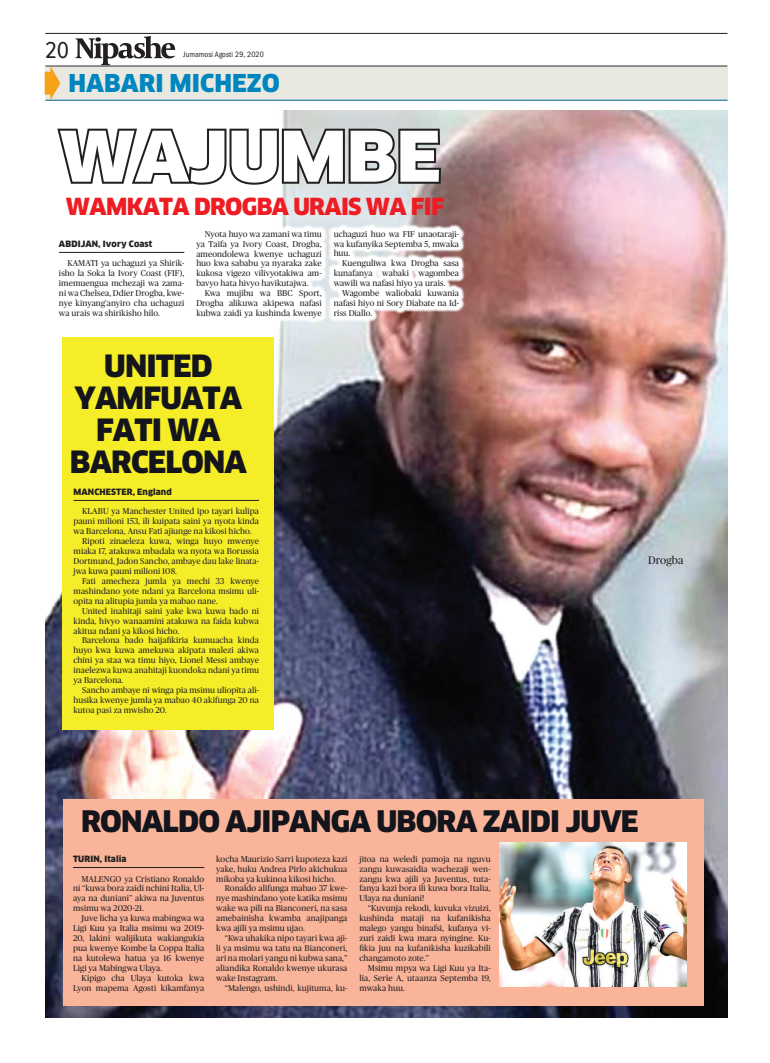
<style>
.page{position:relative;width:770px;height:1063px;background:#fff}
.page>*{position:absolute;margin:0;border:0;box-sizing:border-box;transform-origin:0 0}
.t1{font:900 68px "Clan OSF";color:#fff;scale:1.06 1}
.t2{font:900 30px/32px "Clan OSF";letter-spacing:-.03em;color:#14141c}
.t3{font:900 29px "Clan OSF";letter-spacing:-.03em;color:#14141c}
.t4{font:900 24px "Clan OSF";color:#0086be}
.t5{font:24px "Proxima Nova Cond";color:#231f20}
.t6{font:900 23px "Clan OSF";letter-spacing:-.03em;color:#ee1d23}
.t7{font:11px "Publico";letter-spacing:.01em;color:#231f20}
.t8{font:8.5px/9.9px "Publico";letter-spacing:.01em;color:#231f20;text-align:justify}
.t9{font:900 8.5px "Clan";letter-spacing:.01em;color:#231f20}
.t10{font:condensed 8px "Franklin Gothic";letter-spacing:.01em;color:#231f20}
</style>
<div class="page">
<img style="left:45px;top:110px;width:682px;height:908px">
<div style="left:63px;top:799px;width:640px;height:207px;background:#f9b49a"></div>
<div style="left:45px;top:67px;width:682px;height:33px;background:#e9e9e1"></div>
<hr style="left:45px;top:33px;width:682px;height:1px;background:#231f20">
<hr style="left:45px;top:66px;width:682px;height:1px;background:#231f20">
<hr style="left:45px;top:100px;width:682px;height:1px;background:#00689e">
<svg style="left:76px;top:36px;width:99px;height:29px"></svg>
<svg style="left:45px;top:66px;width:15px;height:34px"></svg>
<svg style="left:55px;top:126px;width:388px;height:61px"></svg>
<div style="left:62px;top:337px;width:211px;height:393px;background:#f4ed28"></div>
<hr style="left:73px;top:500px;width:186px;height:1px;background:#231f20">
<div style="left:52px;top:224px;width:413px;height:100px;background:#fff"></div>
<hr style="left:59px;top:252px;width:125px;height:1px;background:#231f20">
<hr style="left:73px;top:867px;width:131px;height:1px;background:#231f20">
<img style="left:499px;top:842px;width:187px;height:145px">
<h3 class="t5" style="left:45px;top:39px;width:26px">20</h3>
<p class="t10" style="left:183px;top:49px;width:82px">Jumamosi Agosti 29, 2020</p>
<h3 class="t4" style="left:68px;top:70px;width:213px">HABARI MICHEZO</h3>
<h1 class="t1" style="left:59px;top:119px;width:258px">WAJUMBE</h1>
<h3 class="t6" style="left:66px;top:194px;width:21px">WAM</h3>
<h3 class="t6" style="left:127px;top:194px;width:319px">KATA DROGBA URAIS WA FIF</h3>
<p class="t9" style="left:59px;top:239px;width:95px">ABDIJAN, Ivory Coast</p>
<p class="t8" style="left:59px;top:259px;width:127px;text-indent:9px">KAMATI ya uchaguzi ya Shirik&shy;isho la Soka la Ivory Coast (FIF), imemuengua mchezaji wa zama&shy;ni wa Chelsea, Ddier Drogba, kwe&shy;nye kinyang’anyiro cha uchaguzi wa urais wa shirikisho hilo.</p>
<p class="t8" style="left:196px;top:229px;width:127px;text-indent:8px">Nyota huyo wa zamani wa timu ya Taifa ya Ivory Coast, Drogba, ameondolewa kwenye uchaguzi huo kwa sababu ya nyaraka zake kukosa vigezo vilivyotakiwa am&shy;bavyo hata hivyo havikutajwa.</p>
<p class="t8" style="left:196px;top:288px;width:127px;text-indent:8px">Kwa mujibu wa BBC Sport, Drogba alikuwa akipewa nafasi kubwa zaidi ya kushinda kwenye</p>
<p class="t8" style="left:334px;top:229px;width:127px">uchaguzi huo wa FIF unaotaraji&shy;wa kufanyika Septemba 5, mwaka huu.</p>
<p class="t8" style="left:334px;top:259px;width:127px;text-indent:8px">Kuenguliwa kwa Drogba sasa kunafanya wabaki wagombea wawili wa nafasi hiyo ya urais.</p>
<p class="t8" style="left:334px;top:288px;width:127px;text-indent:8px">Wagombe waliobaki kuwania nafasi hiyo ni Sory Diabate na Id&shy;riss Diallo.</p>
<h2 class="t2" style="left:74px;top:350px;width:118px;text-indent:30px">UNITED<br>YAMF</h2>
<h2 class="t2" style="left:160px;top:382px;width:84px">UATA</h2>
<h2 class="t2" style="left:96px;top:414px;width:99px">FATI WA</h2>
<h2 class="t2" style="left:70px;top:446px;width:40px">BARCE</h2>
<h2 class="t2" style="left:165px;top:446px;width:83px">LONA</h2>
<p class="t9" style="left:73px;top:487px;width:100px">MANCHESTER, England</p>
<p class="t8" style="left:82px;top:507px;width:178px">KLABU ya Manchester United ipo tayari kulipa</p>
<p class="t8" style="left:73px;top:516px;width:187px">pauni milioni 153, ili kuipata saini ya nyota kinda</p>
<p class="t8" style="left:73px;top:526px;width:179px">wa Barcelona, Ansu Fati ajiunge na kikosi hicho.</p>
<p class="t8" style="left:82px;top:536px;width:178px">Ripoti zinaeleza kuwa, winga huyo mwenye</p>
<p class="t8" style="left:73px;top:546px;width:187px">miaka 17, atakuwa mbadala wa nyota wa Borussia</p>
<p class="t8" style="left:73px;top:556px;width:187px">Dortmund, Jadon Sancho, ambaye dau lake linata-</p>
<p class="t8" style="left:73px;top:566px;width:105px">jwa kuwa pauni milioni 108.</p>
<p class="t8" style="left:82px;top:576px;width:178px">Fati amecheza jumla ya mechi 33 kwenye</p>
<p class="t8" style="left:73px;top:586px;width:187px">mashindano yote ndani ya Barcelona msimu uli-</p>
<p class="t8" style="left:73px;top:596px;width:146px">opita na alitupia jumla ya mabao nane.</p>
<p class="t8" style="left:82px;top:606px;width:178px">United inahitaji saini yake kwa kuwa bado ni</p>
<p class="t8" style="left:73px;top:616px;width:187px">kinda, hivyo wanaamini atakuwa na faida kubwa</p>
<p class="t8" style="left:73px;top:626px;width:107px">akitua ndani ya kikosi hicho.</p>
<p class="t8" style="left:82px;top:636px;width:178px">Barcelona bado haijafikiria kumuacha kinda</p>
<p class="t8" style="left:73px;top:645px;width:187px">huyo kwa kuwa amekuwa akipata malezi akiwa</p>
<p class="t8" style="left:73px;top:655px;width:187px">chini ya staa wa timu hiyo, Lionel Messi ambaye</p>
<p class="t8" style="left:73px;top:665px;width:187px">inaelezwa kuwa anahitaji kuondoka ndani ya timu</p>
<p class="t8" style="left:73px;top:675px;width:51px">ya Barcelona.</p>
<p class="t8" style="left:82px;top:685px;width:178px">Sancho ambaye ni winga pia msimu uliopita ali-</p>
<p class="t8" style="left:73px;top:695px;width:187px">husika kwenye jumla ya mabao 40 akifunga 20 na</p>
<p class="t8" style="left:73px;top:705px;width:95px">kutoa pasi za mwisho 20.</p>
<p class="t7" style="left:648px;top:554px;width:37px">Drogba</p>
<h3 class="t3" style="left:81px;top:806px;width:337px">RONALDO AJIPANGA UBORA</h3>
<h3 class="t3" style="left:483px;top:806px;width:16px">ZAIDI</h3>
<h3 class="t3" style="left:565px;top:806px;width:72px">JUVE</h3>
<p class="t9" style="left:73px;top:854px;width:55px">TURIN, Italia</p>
<p class="t8" style="left:73px;top:874px;width:133px;text-indent:8px">MALENGO ya Cristiano Ronaldo ni “kuwa bora zaidi nchini Italia, Ul&shy;aya na duniani” akiwa na Juventus msimu wa 2020-21.</p>
<p class="t8" style="left:73px;top:913px;width:133px;text-indent:8px">Juve licha ya kuwa mabingwa wa Ligi Kuu ya Italia msimu wa 2019- 20, lakini walijikuta wakiangukia pua kwenye Kombe la Coppa Italia na kutolewa hatua ya 16 kwenye Ligi ya Mabingwa Ulaya.</p>
<p class="t8" style="left:73px;top:973px;width:133px;text-align:right">Kipigo cha Ulaya kutoka kwa<br>Lyon mapema Agosti kikamfanya</p>
<p class="t8" style="left:216px;top:854px;width:133px">kocha Maurizio Sarri kupoteza kazi yake, huku Andrea Pirlo akichukua mikoba ya kukinoa kikosi hicho.</p>
<p class="t8" style="left:216px;top:884px;width:133px;text-indent:8px">Ronaldo alifunga mabao 37 kwe&shy;nye mashindano yote katika msimu wake wa pili na Bianconeri, na sasa amebainisha kwamba anajipanga kwa ajili ya msimu ujao.</p>
<p class="t8" style="left:216px;top:933px;width:133px;text-indent:8px">“Kwa uhakika nipo tayari kwa aji&shy;li ya msimu wa tatu na Bianconeri, ari na molari yangu ni kubwa sana,” aliandika Ronaldo kwenye ukurasa wake Instagram.</p>
<p class="t8" style="left:225px;top:983px;width:124px">“Malengo, ushindi, kujituma, ku-</p>
<p class="t8" style="left:359px;top:854px;width:133px">jitoa na weledi pamoja na nguvu zangu kuwasaidia wachezaji wen&shy;zangu kwa ajili ya Juventus, tuta&shy;fanya kazi bora ili kuwa bora Italia, Ulaya na duniani!</p>
<p class="t8" style="left:359px;top:903px;width:133px;text-indent:8px">“Kuvunja rekodi, kuvuka vizuizi, kushinda mataji na kufanikisha malego yangu binafsi, kufanya vi&shy;zuri zaidi kwa mara nyingine. Ku&shy;fikia juu na kufanikisha kuzikabili changamoto zote.”</p>
<p class="t8" style="left:359px;top:963px;width:133px;text-indent:8px">Msimu mpya wa Ligi Kuu ya Ita&shy;lia, Serie A, utaanza Septemba 19, mwaka huu.</p>
</div>
